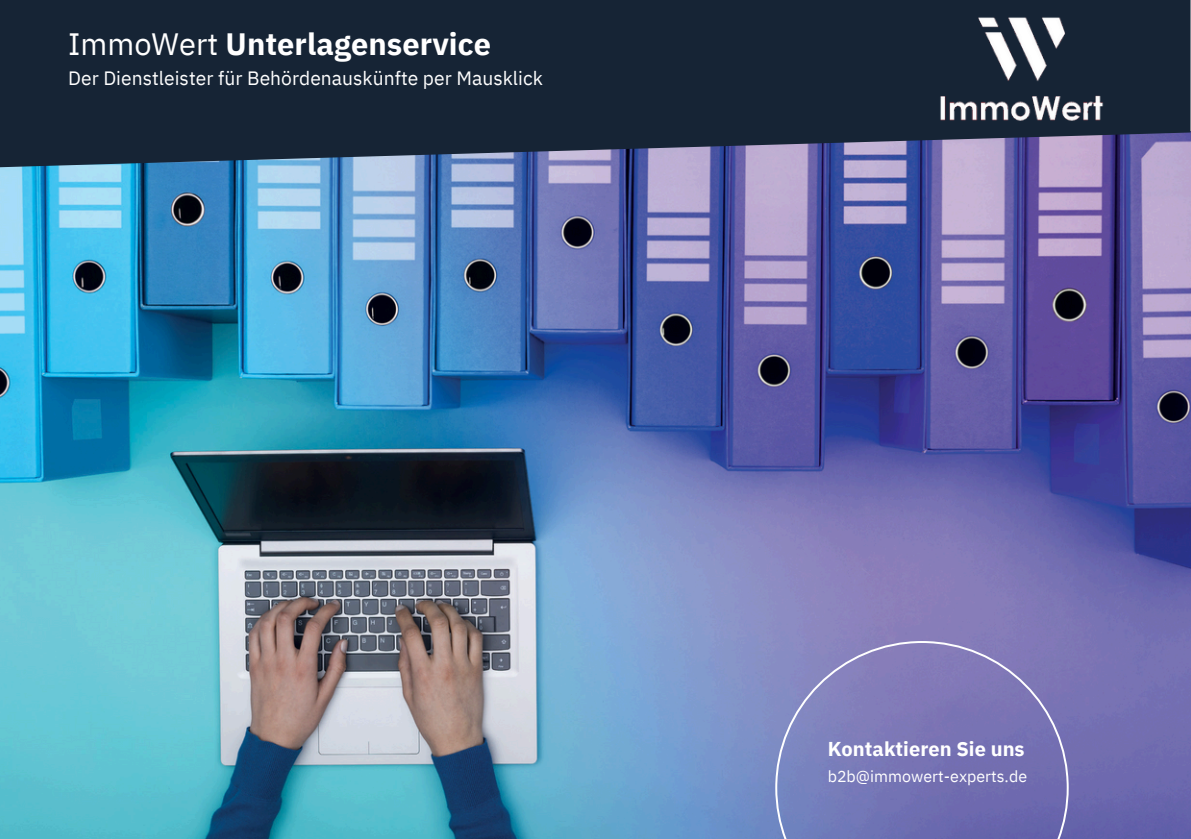
<style>
.page{position:relative;width:1191px;height:839px;background:#fff}
.page>*{position:absolute;margin:0;border:0;box-sizing:border-box;transform-origin:0 0}
.t1{font:700 30.8px "IBM Plex Sans";color:#fff}
.t2{font:700 20px "IBM Plex Sans";color:#fff}
.t3{font:19.2px "IBM Plex Sans";color:#fff}
.t4{font:16px "IBM Plex Sans";color:#fff}
.s1{font-weight:400}
</style>
<div class="page">
<img style="left:0;top:167px;width:1191px;height:671px">
<svg style="left:775px;top:641px;width:294px;height:197px"></svg>
<svg style="left:0;top:0;width:1191px;height:167px;fill:#162435"></svg>
<div style="left:840px;top:0;width:346px;height:121px;background:#162435"></div>
<img style="left:937px;top:17px;width:170px;height:110px">
<p class="t1" style="left:68px;top:24px;width:424px"><span class="s1">ImmoWert</span> Unterlagenservice</p>
<p class="t3" style="left:68px;top:66px;width:476px">Der Dienstleister für Behördenauskünfte per Mausklick</p>
<h1 class="t2" style="left:828px;top:736px;width:199px">Kontaktieren Sie uns</h1>
<p class="t4" style="left:828px;top:765px;width:201px">b2b@immowert-experts.de</p>
</div>
